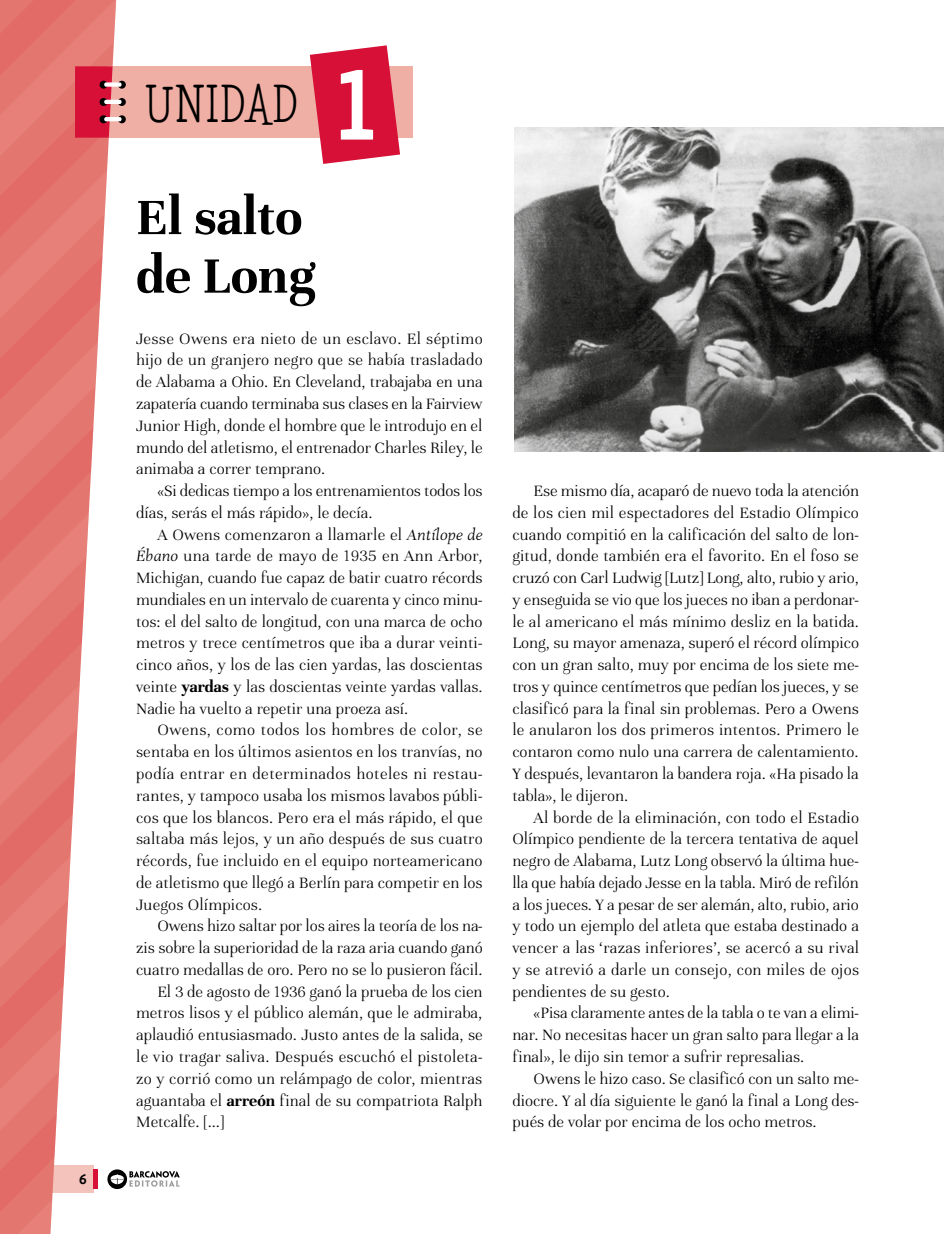
<style>
.page{position:relative;width:944px;height:1234px;background:#fff}
.page>*{position:absolute;margin:0;border:0;box-sizing:border-box;transform-origin:0 0}
.t1{font:700 106.65px "Gandhi Sans";color:#fff;scale:.8 1}
.Titol_lectura{font:700 55.5px/58.5px "Unna";color:#000}
.t2{font:700 45px "Life Savers";letter-spacing:.04em;color:#000;scale:.8 1}
.Lectura_entrat{font:300 17.25px/21.8px "Unna";color:#000;text-align:justify}
.Lectura{font:300 17.25px/21.8px "Unna";letter-spacing:-.005em;color:#000;text-align:justify}
.t3{font:700 15px "Gandhi Sans";color:#000}
.s1{font-style:italic}
.s2{font-weight:700}
</style>
<div class="page">
<svg style="left:0;top:0;width:32px;height:1233px;background:#e3756f"></svg>
<svg style="left:32px;top:0;width:43px;height:1233px;background:#e6837e"></svg>
<div style="left:108px;top:66px;width:305px;height:72px;background:#efafa5"></div>
<svg style="left:75px;top:0;width:105px;height:1193px"></svg>
<svg style="left:310px;top:45px;width:90px;height:119px"></svg>
<img style="left:514px;top:127px;width:430px;height:324px">
<p class="t3" style="left:79px;top:1170px;width:10px">6</p>
<h3 class="t2" style="left:146px;top:78px;width:191px">UNIDAD</h3>
<h1 class="t1" style="left:332px;top:42px;width:60px">1</h1>
<p class="Titol_lectura" style="left:136px;top:184px;width:182px">El salto de Long</p>
<p class="Lectura" style="left:136px;top:326px;width:348px">Jesse Owens era nieto de un esclavo. El séptimo hijo de un granjero negro que se había trasladado de Alabama a Ohio. En Cleveland, trabajaba en una zapatería cuando terminaba sus clases en la Fairview Junior High, donde el hombre que le introdujo en el mundo del atletismo, el entrenador Charles Riley, le animaba a correr temprano.</p>
<p class="Lectura_entrat" style="left:136px;top:478px;width:348px;text-indent:21px">«Si dedicas tiempo a los entrenamientos todos los días, serás el más rápido», le decía.</p>
<p class="Lectura_entrat" style="left:136px;top:522px;width:348px;text-indent:21px">A Owens comenzaron a llamarle el <span class="s1">Antílope de Ébano</span> una tarde de mayo de 1935 en Ann Arbor, Michigan, cuando fue capaz de batir cuatro récords mundiales en un intervalo de cuarenta y cinco minu&shy;tos: el del salto de longitud, con una marca de ocho metros y trece centímetros que iba a durar veinti&shy;cinco años, y los de las cien yardas, las doscientas veinte <span class="s2">yardas</span> y las doscientas veinte yardas vallas.<br>Nadie ha vuelto a repetir una proeza así.</p>
<p class="Lectura_entrat" style="left:136px;top:718px;width:348px;text-indent:21px">Owens, como todos los hombres de color, se sentaba en los últimos asientos en los tranvías, no podía entrar en determinados hoteles ni restau&shy;rantes, y tampoco usaba los mismos lavabos públi&shy;cos que los blancos. Pero era el más rápido, el que saltaba más lejos, y un año después de sus cuatro récords, fue incluido en el equipo norteamericano de atletismo que llegó a Berlín para competir en los Juegos Olímpicos.</p>
<p class="Lectura_entrat" style="left:136px;top:913px;width:348px;text-indent:21px">Owens hizo saltar por los aires la teoría de los na&shy;zis sobre la superioridad de la raza aria cuando ganó cuatro medallas de oro. Pero no se lo pusieron fácil.</p>
<p class="Lectura_entrat" style="left:136px;top:979px;width:348px;text-indent:21px">El 3 de agosto de 1936 ganó la prueba de los cien metros lisos y el público alemán, que le admiraba, aplaudió entusiasmado. Justo antes de la salida, se le vio tragar saliva. Después escuchó el pistoleta&shy;zo y corrió como un relámpago de color, mientras aguantaba el <span class="s2">arreón</span> final de su compatriota Ralph Metcalfe. [...]</p>
<p class="Lectura_entrat" style="left:512px;top:478px;width:348px;text-indent:21px">Ese mismo día, acaparó de nuevo toda la atención de los cien mil espectadores del Estadio Olímpico cuando compitió en la calificación del salto de lon&shy;gitud, donde también era el favorito. En el foso se cruzó con Carl Ludwig [Lutz] Long, alto, rubio y ario, y enseguida se vio que los jueces no iban a perdonar&shy;le al americano el más mínimo desliz en la batida.<br>Long, su mayor amenaza, superó el récord olímpico con un gran salto, muy por encima de los siete me&shy;tros y quince centímetros que pedían los jueces, y se clasificó para la final sin problemas. Pero a Owens le anularon los dos primeros intentos. Primero le contaron como nulo una carrera de calentamiento.<br>Y después, levantaron la bandera roja. «Ha pisado la tabla», le dijeron.</p>
<p class="Lectura_entrat" style="left:512px;top:805px;width:348px;text-indent:21px">Al borde de la eliminación, con todo el Estadio Olímpico pendiente de la tercera tentativa de aquel negro de Alabama, Lutz Long observó la última hue&shy;lla que había dejado Jesse en la tabla. Miró de refilón a los jueces. Y a pesar de ser alemán, alto, rubio, ario y todo un ejemplo del atleta que estaba destinado a vencer a las ‘razas inferiores’, se acercó a su rival y se atrevió a darle un consejo, con miles de ojos pendientes de su gesto.</p>
<p class="Lectura_entrat" style="left:512px;top:1000px;width:348px;text-indent:21px">«Pisa claramente antes de la tabla o te van a elimi&shy;nar. No necesitas hacer un gran salto para llegar a la final», le dijo sin temor a sufrir represalias.</p>
<p class="Lectura_entrat" style="left:512px;top:1066px;width:348px;text-indent:21px">Owens le hizo caso. Se clasificó con un salto me&shy;diocre. Y al día siguiente le ganó la final a Long des&shy;pués de volar por encima de los ocho metros.</p>
</div>
